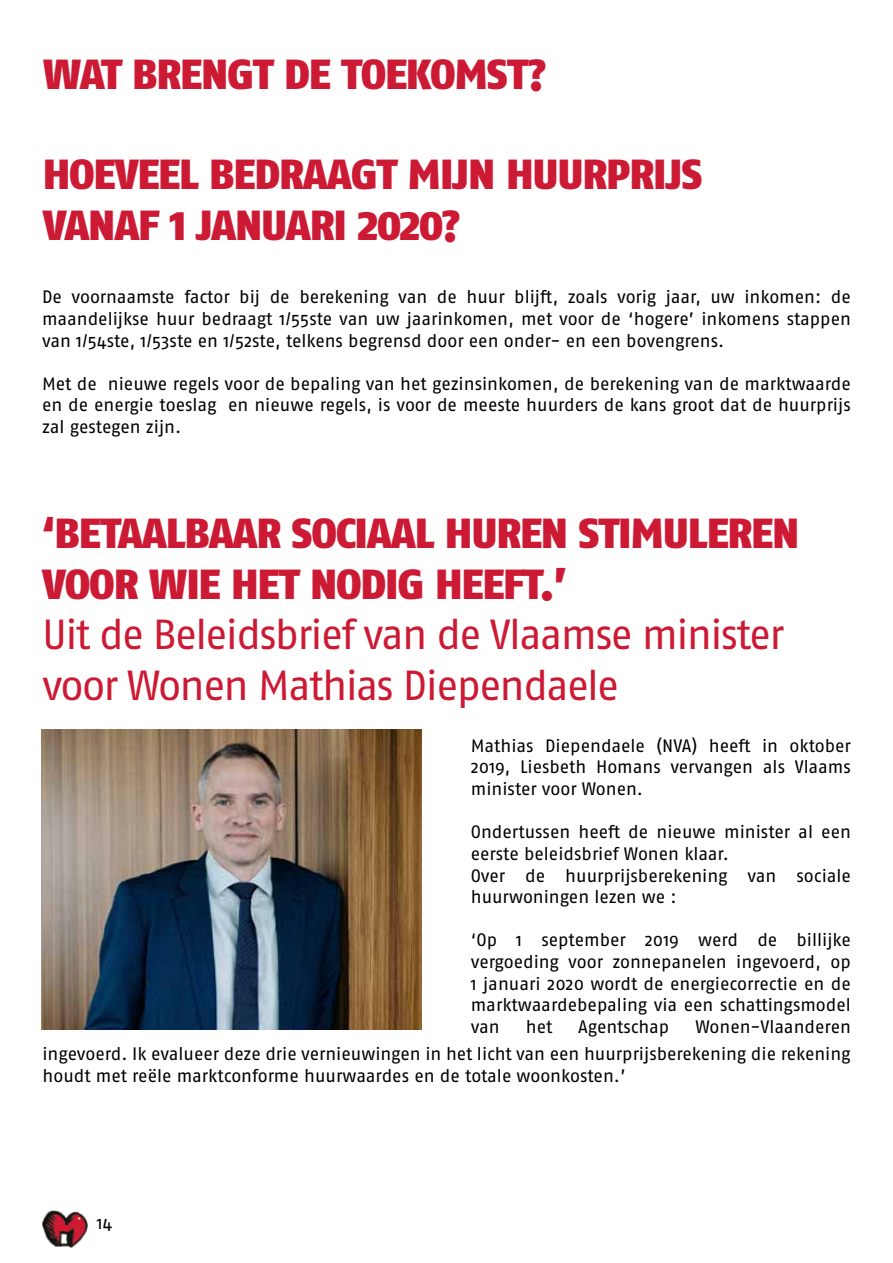
<style>
.page{position:relative;width:893px;height:1263px;background:#fff}
.page>*{position:absolute;margin:0;border:0;box-sizing:border-box;transform-origin:0 0}
.t1{font:900 42px/50.4px "Fago OT";letter-spacing:-.03em;color:#cd1a34}
.t2{font:42px/50.4px "Fago OT";letter-spacing:-.04em;color:#cd1a34}
.t3{font:18px/21.6px "Fago OT";letter-spacing:-.005em;color:#000;text-align:justify}
</style>
<div class="page">
<img style="left:43px;top:1211px;width:44px;height:36px">
<img style="left:41px;top:729px;width:381px;height:300px">
<h1 class="t1" style="left:43px;top:49px;width:506px">WAT BRENGT DE TOEKOMST?</h1>
<h1 class="t1" style="left:43px;top:150px;width:661px">HOEVEEL BEDRAAGT MIJN HUURPRIJS<br>VANAF 1 JANUARI 2020?</h1>
<p class="t3" style="left:42px;top:286px;width:810px">De voornaamste factor bij de berekening van de huur blijft, zoals vorig jaar, uw inkomen: de maandelijkse huur bedraagt 1/55ste van uw jaarinkomen, met voor de ‘hogere’ inkomens stappen van 1/54ste, 1/53ste en 1/52ste, telkens begrensd door een onder- en een bovengrens.</p>
<p class="t3" style="left:42px;top:373px;width:810px">Met de nieuwe regels voor de bepaling van het gezinsinkomen, de berekening van de marktwaarde en de energie toeslag en nieuwe regels, is voor de meeste huurders de kans groot dat de huurprijs zal gestegen zijn.</p>
<h1 class="t1" style="left:42px;top:508px;width:759px">‘BETAALBAAR SOCIAAL HUREN STIMULEREN<br>VOOR WIE HET NODIG HEEFT.’</h1>
<h1 class="t2" style="left:42px;top:609px;width:744px">Uit de Beleidsbrief van de Vlaamse minister voor Wonen Mathias Diependaele</h1>
<p class="t3" style="left:471px;top:735px;width:382px">Mathias Diependaele (NVA) heeft in oktober 2019, Liesbeth Homans vervangen als Vlaams minister voor Wonen.</p>
<p class="t3" style="left:471px;top:821px;width:382px;text-align:left">Ondertussen heeft de nieuwe minister al een eerste beleidsbrief Wonen klaar.<br>Over de huurprijsberekening van sociale huurwoningen lezen we :</p>
<p class="t3" style="left:471px;top:929px;width:382px">‘Op 1 september 2019 werd de billijke vergoeding voor zonnepanelen ingevoerd, op 1 januari 2020 wordt de energiecorrectie en de marktwaardebepaling via een schattingsmodel van</p>
<p class="t3" style="left:43px;top:1013px;width:810px;line-height:27.3px;text-align:right">Wonen-Vlaanderen<br>ingevoerd. Ik evalueer deze drie vernieuwingen in het licht van een huurprijsberekening die rekening</p>
<p class="t3" style="left:43px;top:1064px;width:585px">houdt met reële marktconforme huurwaardes en de totale woonkosten.’</p>
<p class="t3" style="left:526px;top:1015px;width:28px">het</p>
<p class="t3" style="left:578px;top:1015px;width:93px">Agentschap</p>
<p class="t3" style="left:97px;top:1212px;width:17px">14</p>
</div>
